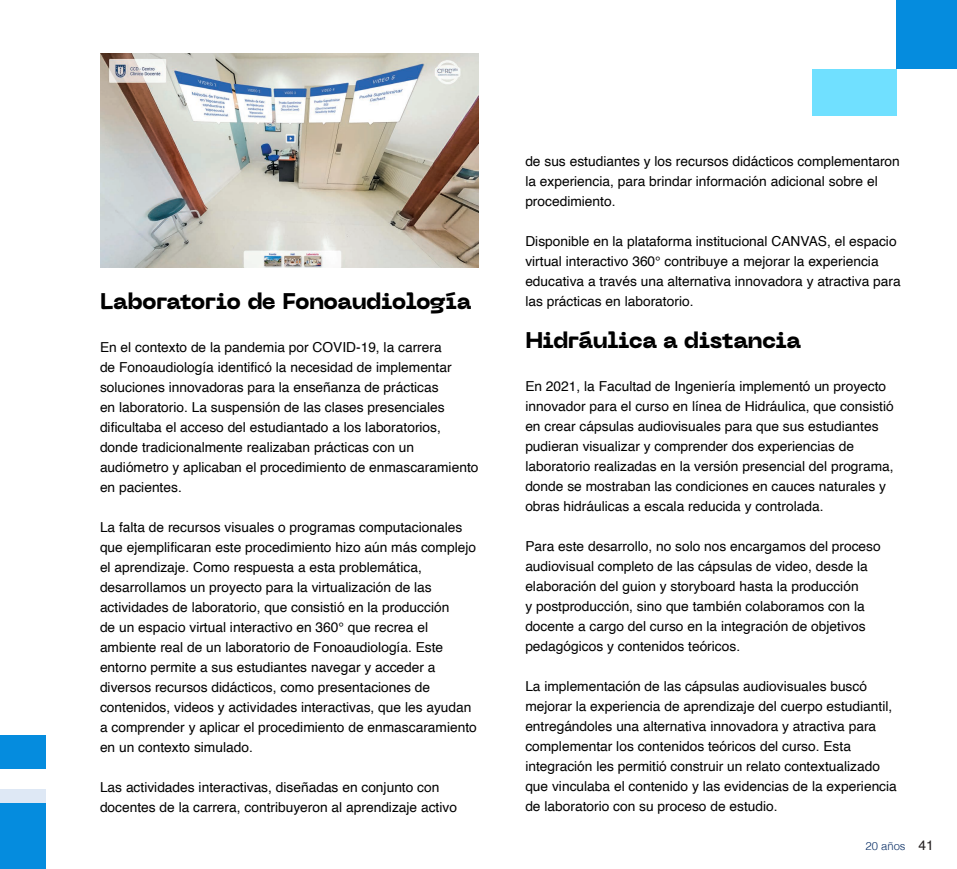
<style>
.page{position:relative;width:957px;height:869px;background:#fff}
.page>*{position:absolute;margin:0;border:0;box-sizing:border-box;transform-origin:0 0}
.t1{font:800 22.5px "Neue Machina";letter-spacing:-.03em;color:#000}
.t2{font:13.75px/20px "Helvetica";color:#000}
.t3{font:300 11.25px "Helvetica";color:#052b63}
.s1{font-weight:400;font-size:13.75px;color:#231f20}
</style>
<div class="page">
<div style="left:0;top:802px;width:45px;height:66px;background:#058cde"></div>
<div style="left:0;top:734px;width:45px;height:34px;background:#058cde"></div>
<div style="left:0;top:788px;width:45px;height:14px;background:#dee8f5"></div>
<div style="left:896px;top:0;width:61px;height:69px;background:#058cde"></div>
<div style="left:811px;top:69px;width:85px;height:47px;background:#70e0ff"></div>
<img style="left:100px;top:54px;width:378px;height:213px">
<p class="t1" style="left:100px;top:286px;width:373px">Laboratorio de Fonoaudiología</p>
<p class="t2" style="left:100px;top:337px;width:380px">En el contexto de la pandemia por COVID-19, la carrera<br>de Fonoaudiología identificó la necesidad de implementar soluciones innovadoras para la enseñanza de prácticas<br>en laboratorio. La suspensión de las clases presenciales dificultaba el acceso del estudiantado a los laboratorios, donde tradicionalmente realizaban prácticas con un audiómetro y aplicaban el procedimiento de enmascaramiento en pacientes.</p>
<p class="t2" style="left:100px;top:517px;width:378px">La falta de recursos visuales o programas computacionales que ejemplificaran este procedimiento hizo aún más complejo el aprendizaje. Como respuesta a esta problemática, desarrollamos un proyecto para la virtualización de las actividades de laboratorio, que consistió en la producción<br>de un espacio virtual interactivo en 360° que recrea el ambiente real de un laboratorio de Fonoaudiología. Este entorno permite a sus estudiantes navegar y acceder a diversos recursos didácticos, como presentaciones de contenidos, videos y actividades interactivas, que les ayudan a comprender y aplicar el procedimiento de enmascaramiento en un contexto simulado.</p>
<p class="t2" style="left:100px;top:777px;width:358px">Las actividades interactivas, diseñadas en conjunto con docentes de la carrera, contribuyeron al aprendizaje activo</p>
<p class="t2" style="left:525px;top:151px;width:376px">de sus estudiantes y los recursos didácticos complementaron la experiencia, para brindar información adicional sobre el procedimiento.</p>
<p class="t2" style="left:525px;top:231px;width:377px">Disponible en la plataforma institucional CANVAS, el espacio virtual interactivo 360° contribuye a mejorar la experiencia educativa a través una alternativa innovadora y atractiva para las prácticas en laboratorio.</p>
<p class="t1" style="left:525px;top:325px;width:277px">Hidráulica a distancia</p>
<p class="t2" style="left:525px;top:376px;width:370px">En 2021, la Facultad de Ingeniería implementó un proyecto innovador para el curso en línea de Hidráulica, que consistió en crear cápsulas audiovisuales para que sus estudiantes pudieran visualizar y comprender dos experiencias de laboratorio realizadas en la versión presencial del programa, donde se mostraban las condiciones en cauces naturales y obras hidráulicas a escala reducida y controlada.</p>
<p class="t2" style="left:525px;top:536px;width:357px">Para este desarrollo, no solo nos encargamos del proceso audiovisual completo de las cápsulas de video, desde la elaboración del guion y storyboard hasta la producción<br>y postproducción, sino que también colaboramos con la docente a cargo del curso en la integración de objetivos pedagógicos y contenidos teóricos.</p>
<p class="t2" style="left:525px;top:676px;width:373px">La implementación de las cápsulas audiovisuales buscó mejorar la experiencia de aprendizaje del cuerpo estudiantil, entregándoles una alternativa innovadora y atractiva para complementar los contenidos teóricos del curso. Esta integración les permitió construir un relato contextualizado que vinculaba el contenido y las evidencias de la experiencia de laboratorio con su proceso de estudio.</p>
<p class="t3" style="left:865px;top:836px;width:70px">20 años <span class="s1">41</span></p>
</div>
